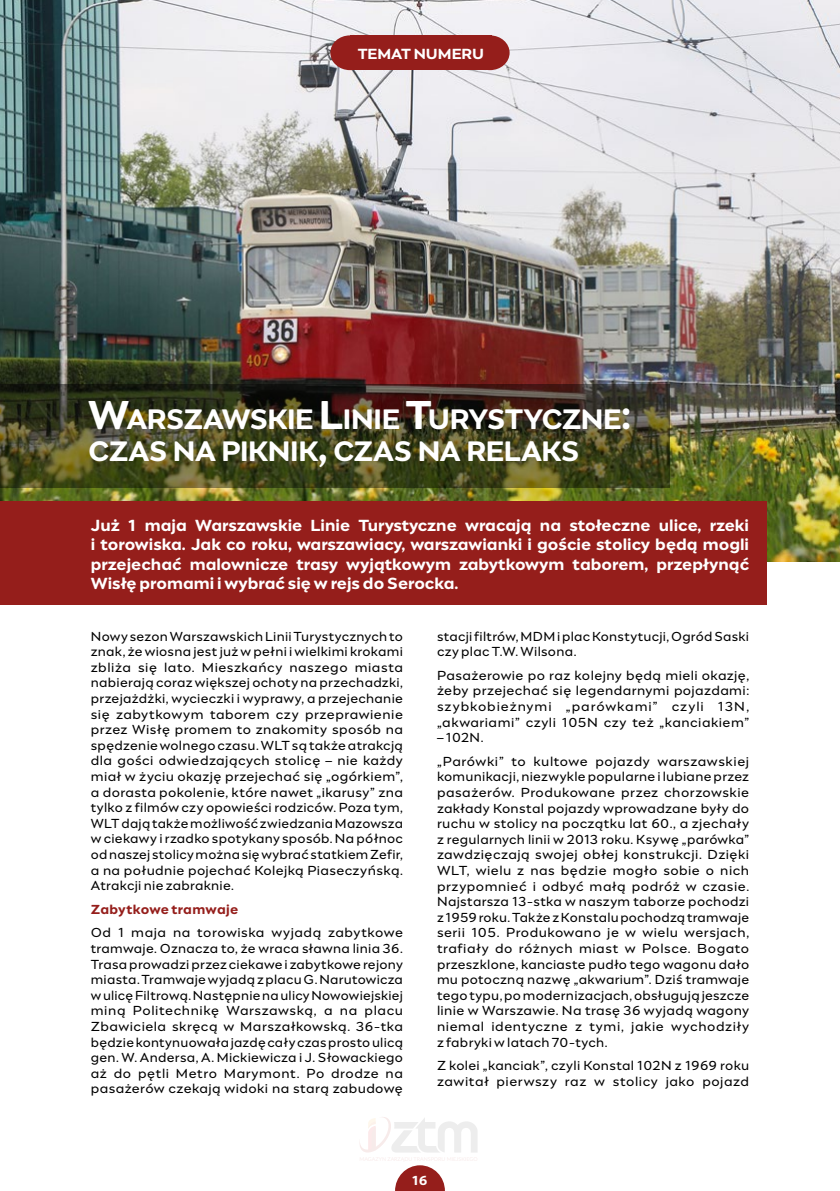
<style>
.page{position:relative;width:840px;height:1191px;background:#fff}
.page>*{position:absolute;margin:0;border:0;box-sizing:border-box;transform-origin:0 0}
.t1{font:700 28px/32px "Engram Warsaw";letter-spacing:-.015em;color:#fff}
.t2{font:700 16px/19.2px "Engram Warsaw";color:#fff;text-align:justify}
.t3{font:700 14.6px "Engram Warsaw";color:#fff}
.t4{font:13px/15.6px "Engram Warsaw";letter-spacing:.03em;color:#000;text-align:justify}
.t5{font:700 13px "Engram Warsaw";letter-spacing:.02em;color:#951e1b}
.t6{font:700 13px "Engram Warsaw";color:#fff}
.s1{font-size:40px}
</style>
<div class="page">
<img style="left:0;top:0;width:839px;height:561px">
<div style="left:470px;top:35px;width:39px;height:35px;background:#951e1b;border-radius:50%"></div>
<div style="left:330px;top:35px;width:39px;height:35px;background:#951e1b;border-radius:50%"></div>
<div style="left:0;top:501px;width:765px;height:104px;background:#951e1b"></div>
<svg style="left:359px;top:1117px;width:118px;height:35px"></svg>
<div style="left:350px;top:35px;width:141px;height:35px;background:#951e1b"></div>
<svg style="left:395px;top:1165px;width:49px;height:26px"></svg>
<img style="left:0;top:384px;width:669px;height:103px">
<p class="t3" style="left:357px;top:43px;width:128px">TEMAT NUMERU</p>
<h1 class="t1" style="left:88px;top:403px;width:544px"><span class="s1">W</span>ARSZAWSKIE <span class="s1">L</span>INIE <span class="s1">T</span>URYSTYCZNE<span class="s1">:<br></span>CZAS NA PIKNIK<span class="s1">,</span> CZAS NA RELAKS</h1>
<p class="t2" style="left:91px;top:516px;width:659px">Już 1 maja Warszawskie Linie Turystyczne wracają na stołeczne ulice, rzeki i torowiska. Jak co roku, warszawiacy, warszawianki i goście stolicy będą mogli przejechać malownicze trasy wyjątkowym zabytkowym taborem, przepłynąć Wisłę promami i wybrać się w rejs do Serocka.</p>
<p class="t4" style="left:91px;top:628px;width:313px">Nowy sezon Warszawskich Linii Turystycznych to znak, że wiosna jest już w pełni i wielkimi krokami zbliża się lato. Mieszkańcy naszego miasta nabierają coraz większej ochoty na przechadzki, przejażdżki, wycieczki i wyprawy, a przejechanie się zabytkowym taborem czy przeprawienie przez Wisłę promem to znakomity sposób na spędzenie wolnego czasu. WLT są także atrakcją dla gości odwiedzających stolicę – nie każdy miał w życiu okazję przejechać się „ogórkiem”, a dorasta pokolenie, które nawet „ikarusy” zna tylko z filmów czy opowieści rodziców. Poza tym, WLT dają także możliwość zwiedzania Mazowsza w ciekawy i rzadko spotykany sposób. Na północ od naszej stolicy można się wybrać statkiem Zefir, a na południe pojechać Kolejką Piaseczyńską.<br>Atrakcji nie zabraknie.</p>
<p class="t5" style="left:91px;top:900px;width:149px">Zabytkowe tramwaje</p>
<p class="t4" style="left:91px;top:925px;width:313px">Od 1 maja na torowiska wyjadą zabytkowe tramwaje. Oznacza to, że wraca sławna linia 36.<br>Trasa prowadzi przez ciekawe i zabytkowe rejony miasta. Tramwaje wyjadą z placu G. Narutowicza w ulicę Filtrową. Następnie na ulicy Nowowiejskiej miną Politechnikę Warszawską, a na placu Zbawiciela skręcą w Marszałkowską. 36-tka będzie kontynuowała jazdę cały czas prosto ulicą gen. W. Andersa, A. Mickiewicza i J. Słowackiego aż do pętli Metro Marymont. Po drodze na pasażerów czekają widoki na starą zabudowę</p>
<p class="t4" style="left:437px;top:628px;width:313px">stacji filtrów, MDM i plac Konstytucji, Ogród Saski czy plac T.W. Wilsona.</p>
<p class="t4" style="left:437px;top:667px;width:313px">Pasażerowie po raz kolejny będą mieli okazję, żeby przejechać się legendarnymi pojazdami: szybkobieżnymi „parówkami” czyli 13N, „akwariami” czyli 105N czy też „kanciakiem”</p>
<p class="t4" style="left:437px;top:725px;width:313px;line-height:23.6px">– 102N.<br>„Parówki” to kultowe pojazdy warszawskiej</p>
<p class="t4" style="left:437px;top:769px;width:313px">komunikacji, niezwykle popularne i lubiane przez pasażerów. Produkowane przez chorzowskie zakłady Konstal pojazdy wprowadzane były do ruchu w stolicy na początku lat 60., a zjechały z regularnych linii w 2013 roku. Ksywę „parówka” zawdzięczają swojej obłej konstrukcji. Dzięki WLT, wielu z nas będzie mogło sobie o nich przypomnieć i odbyć małą podróż w czasie.<br>Najstarsza 13-stka w naszym taborze pochodzi z 1959 roku. Także z Konstalu pochodzą tramwaje serii 105. Produkowano je w wielu wersjach, trafiały do różnych miast w Polsce. Bogato przeszklone, kanciaste pudło tego wagonu dało mu potoczną nazwę „akwarium”. Dziś tramwaje tego typu, po modernizacjach, obsługują jeszcze linie w Warszawie. Na trasę 36 wyjadą wagony niemal identyczne z tymi, jakie wychodziły z fabryki w latach 70-tych.</p>
<p class="t4" style="left:437px;top:1057px;width:313px">Z kolei „kanciak”, czyli Konstal 102N z 1969 roku zawitał pierwszy raz w stolicy jako pojazd</p>
<p class="t6" style="left:412px;top:1172px;width:17px">16</p>
</div>
